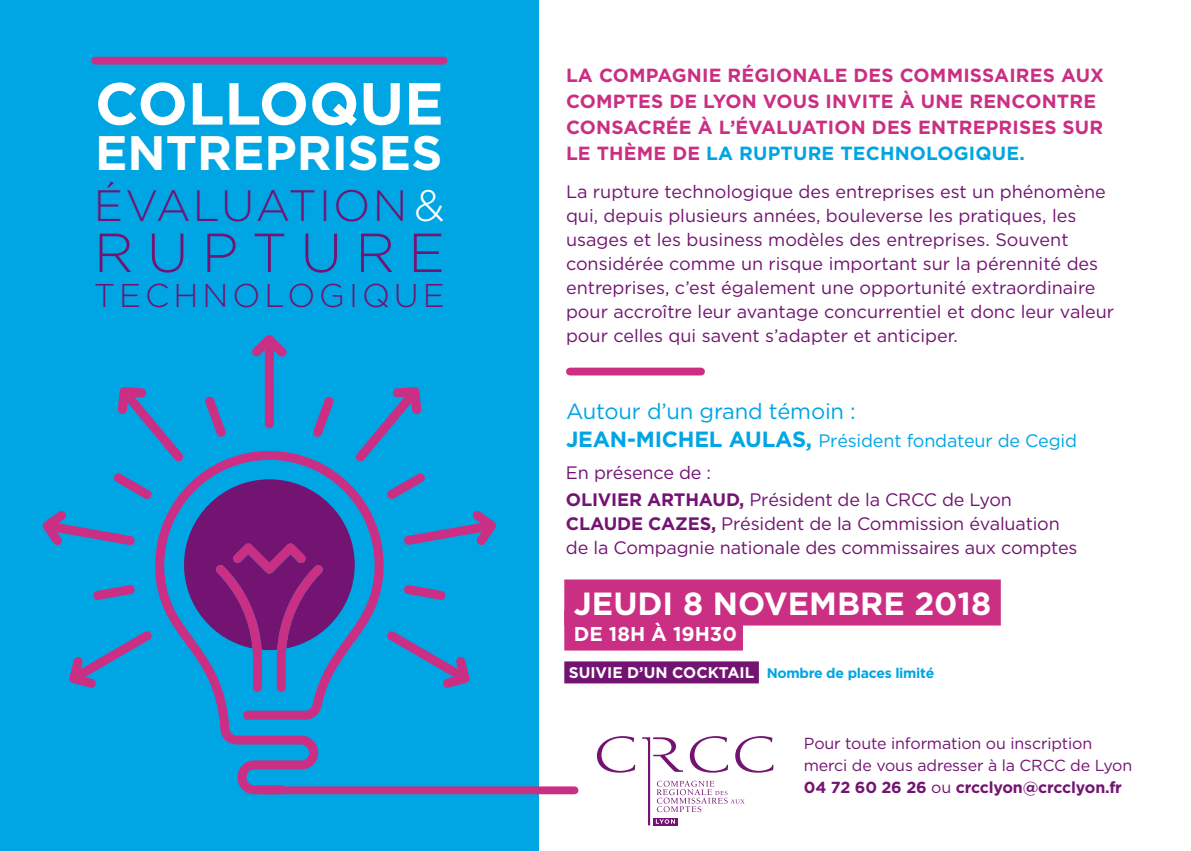
<style>
.page{position:relative;width:1191px;height:851px;background:#fff}
.page>*{position:absolute;margin:0;border:0;box-sizing:border-box;transform-origin:0 0}
.t1{font:700 59.2px "Gotham";color:#fff}
.t2{font:300 54.8px "Gotham";letter-spacing:.24em;color:#731372}
.t3{font:700 48.4px "Gotham";color:#fff}
.t4{font:300 43.8px "Gotham";letter-spacing:.05em;color:#731372}
.t5{font:300 32.8px "Gotham";letter-spacing:.12em;color:#731372}
.t6{font:700 32px "Gotham";color:#fff}
.t7{font:22px "Gotham";letter-spacing:-.01em;color:#00a5e3}
.t8{font:700 20px "Gotham";color:#fff}
.t9{font:700 19px/26px "Gotham";letter-spacing:.01em;color:#ca2f83}
.t10{font:18px/24px "Gotham";color:#731372}
.t11{font:18px/32.6px "Gotham";letter-spacing:-.01em;color:#00a5e3}
.t12{font:16px/22px "Gotham";letter-spacing:-.01em;color:#731372}
.t13{font:700 14px "Gotham";letter-spacing:-.02em;color:#00a5e3}
.s1{color:#fff}
.s2{color:#00a5e3}
.s3{font-weight:700;font-size:22px}
.s4{color:#731372}
.s5{font-weight:700}
.s6{font-size:15.4px;color:#fff}
</style>
<div class="page">
<div style="left:0;top:0;width:539px;height:850px;background:#00a5e3"></div>
<svg style="left:597px;top:736px;width:38px;height:36px"></svg>
<svg style="left:642px;top:736px;width:131px;height:89px"></svg>
<svg style="left:313px;top:396px;width:21px;height:41px"></svg>
<svg style="left:387px;top:473px;width:38px;height:26px"></svg>
<svg style="left:93px;top:585px;width:42px;height:14px"></svg>
<svg style="left:404px;top:585px;width:42px;height:14px"></svg>
<svg style="left:114px;top:473px;width:38px;height:26px"></svg>
<svg style="left:205px;top:396px;width:21px;height:41px"></svg>
<svg style="left:155px;top:451px;width:228px;height:343px"></svg>
<svg style="left:184px;top:479px;width:171px;height:212px"></svg>
<svg style="left:252px;top:335px;width:35px;height:93px"></svg>
<svg style="left:355px;top:387px;width:66px;height:74px"></svg>
<svg style="left:404px;top:510px;width:93px;height:35px"></svg>
<svg style="left:387px;top:631px;width:83px;height:56px"></svg>
<svg style="left:118px;top:387px;width:66px;height:74px"></svg>
<svg style="left:42px;top:511px;width:93px;height:34px"></svg>
<svg style="left:69px;top:631px;width:83px;height:56px"></svg>
<div style="left:260px;top:786px;width:314px;height:8px;background:#ca2f83"></div>
<div style="left:95px;top:57px;width:348px;height:8px;background:#ca2f83"></div>
<div style="left:570px;top:367px;width:131px;height:8px;background:#ca2f83"></div>
<div style="left:564px;top:579px;width:436px;height:46px;background:#ca2f83"></div>
<div style="left:564px;top:610px;width:179px;height:40px;background:#ca2f83"></div>
<div style="left:564px;top:661px;width:195px;height:22px;background:#731372"></div>
<h1 class="t1" style="left:95px;top:69px;width:350px">COLLOQUE</h1>
<h3 class="t3" style="left:95px;top:125px;width:349px">ENTREPRISES</h3>
<h3 class="t4" style="left:94px;top:182px;width:352px">ÉVALUATION <span class="s1">&amp;</span></h3>
<h2 class="t2" style="left:94px;top:223px;width:352px">RUPTURE</h2>
<h3 class="t5" style="left:94px;top:277px;width:352px">TECHNOLOGIQUE</h3>
<p class="t9" style="left:566px;top:62px;width:539px">LA COMPAGNIE RÉGIONALE DES COMMISSAIRES AUX COMPTES DE LYON VOUS INVITE À UNE RENCONTRE CONSACRÉE À L’ÉVALUATION DES ENTREPRISES SUR LE THÈME DE <span class="s2">LA RUPTURE TECHNOLOGIQUE.</span></p>
<p class="t10" style="left:566px;top:179px;width:550px">La rupture technologique des entreprises est un phénomène qui, depuis plusieurs années, bouleverse les pratiques, les usages et les business modèles des entreprises. Souvent considérée comme un risque important sur la pérennité des entreprises, c’est également une opportunité extraordinaire pour accroître leur avantage concurrentiel et donc leur valeur pour celles qui savent s’adapter et anticiper.</p>
<p class="t7" style="left:566px;top:399px;width:291px">Autour d’un grand témoin :</p>
<p class="t11" style="left:566px;top:424px;width:512px"><span class="s3">JEAN-MICHEL AULAS,</span> Président fondateur de Cegid<br><span class="s4">En présence de :</span></p>
<p class="t10" style="left:566px;top:487px;width:513px"><span class="s5">OLIVIER ARTHAUD,</span> Président de la CRCC de Lyon<br><span class="s5">CLAUDE CAZES,</span> Président de la Commission évaluation de la Compagnie nationale des commissaires aux comptes</p>
<h3 class="t6" style="left:574px;top:584px;width:419px">JEUDI 8 NOVEMBRE 2018</h3>
<p class="t8" style="left:574px;top:621px;width:164px">DE 18H À 19H30</p>
<p class="t13" style="left:569px;top:665px;width:367px"><span class="s6">SUIVIE D’UN COCKTAIL</span> Nombre de places limité</p>
<p class="t12" style="left:804px;top:732px;width:330px">Pour toute information ou inscription merci de vous adresser à la CRCC de Lyon<br><span class="s5">04 72 60 26 26</span> ou <span class="s5">crcclyon@crcclyon.fr</span></p>
</div>
